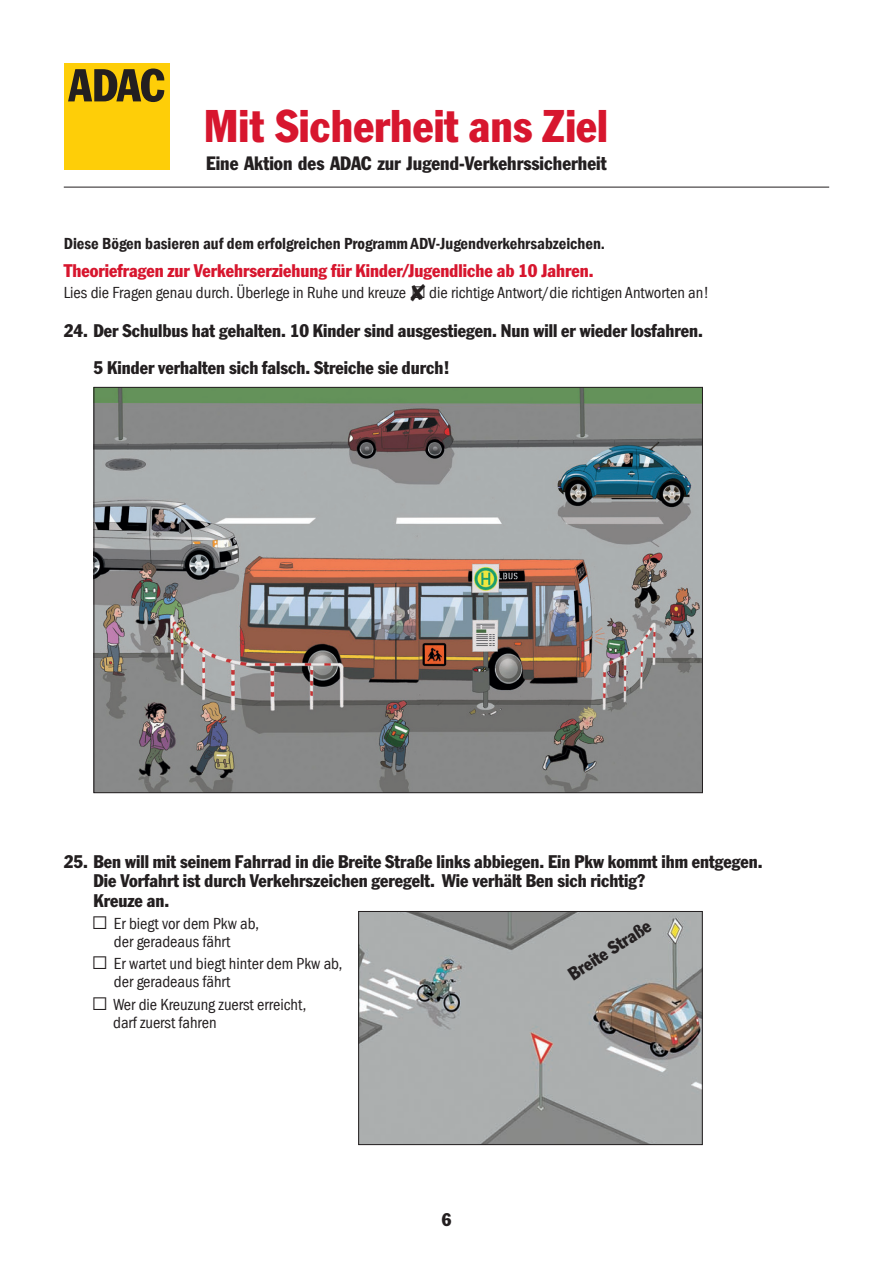
<style>
.page{position:relative;width:893px;height:1263px;background:#fff}
.page>*{position:absolute;margin:0;border:0;box-sizing:border-box;transform-origin:0 0}
.t1{font:45px "ADAC Franklin Gothic Pro";color:#d7162e}
.t2{font:19.05px "ADAC Franklin Gothic Pro";color:#231f20}
.t3{font:18px/19.5px "ADAC Franklin Gothic Pro";color:#231f20}
.t4{font:18px "ADAC Franklin Gothic Pro";color:#d7162e}
.t5{font:condensed 16.5px/18px "Franklin Gothic LT Com";color:#231f20}
.t6{font:16.5px "Franklin Gothic LT Com Dm Cn";color:#231f20}
.s1{font-family:"Berthold Pi BQ";font-stretch:normal}
.s2{font-family:"Berthold Pi BQ";font-stretch:normal;font-size:18px}
</style>
<div class="page">
<hr style="left:64px;top:187px;width:765px;height:1px;background:#231f20">
<div style="left:64px;top:64px;width:105px;height:106px;background:#fece08"></div>
<svg style="left:68px;top:69px;width:96px;height:33px"></svg>
<img style="left:96px;top:389px;width:605px;height:402px">
<img style="left:360px;top:913px;width:341px;height:230px">
<div style="left:358px;top:911px;width:345px;height:234px;border:1px solid #231f20"></div>
<h1 class="t1" style="left:204px;top:99px;width:405px">Mit Sicherheit ans Ziel</h1>
<p class="t2" style="left:206px;top:152px;width:402px">Eine Aktion des ADAC zur Jugend-Verkehrssicherheit</p>
<p class="t6" style="left:64px;top:235px;width:543px">Diese Bögen basieren auf dem erfolgreichen Programm ADV-Jugendverkehrsabzeichen.</p>
<p class="t4" style="left:64px;top:260px;width:531px">Theoriefragen zur Verkehrserziehung für Kinder/Jugendliche ab 10 Jahren.</p>
<p class="t5" style="left:64px;top:283px;width:647px">Lies die Fragen genau durch. Überlege in Ruhe und kreuze ✘<span class="s1">(</span> die richtige Antwort/die richtigen Antworten an!</p>
<p class="t3" style="left:94px;top:312px;width:611px;line-height:37px;text-indent:-30px">24. Der Schulbus hat gehalten. 10 Kinder sind ausgestiegen. Nun will er wieder losfahren.<br>5 Kinder verhalten sich falsch. Streiche sie durch!</p>
<p class="t3" style="left:94px;top:852px;width:671px;text-indent:-30px">25. Ben will mit seinem Fahrrad in die Breite Straße links abbiegen. Ein Pkw kommt ihm entgegen.<br>Die Vorfahrt ist durch Verkehrszeichen geregelt. Wie verhält Ben sich richtig?<br>Kreuze an.</p>
<p class="t5" style="left:94px;top:915px;width:167px;text-align:center"><span class="s2">(</span> Er biegt vor dem Pkw ab, der geradeaus fährt</p>
<p class="t5" style="left:114px;top:955px;width:230px;text-indent:-20px"><span class="s2">(</span> Er wartet und biegt hinter dem Pkw ab, der geradeaus fährt</p>
<p class="t5" style="left:113px;top:995px;width:195px;text-indent:-20px"><span class="s2">(</span> Wer die Kreuzung zuerst erreicht, darf zuerst fahren</p>
<p class="t3" style="left:565px;top:967px;width:96px;rotate:-33deg">Breite Straße</p>
<p class="t3" style="left:442px;top:1209px;width:11px">6</p>
</div>
